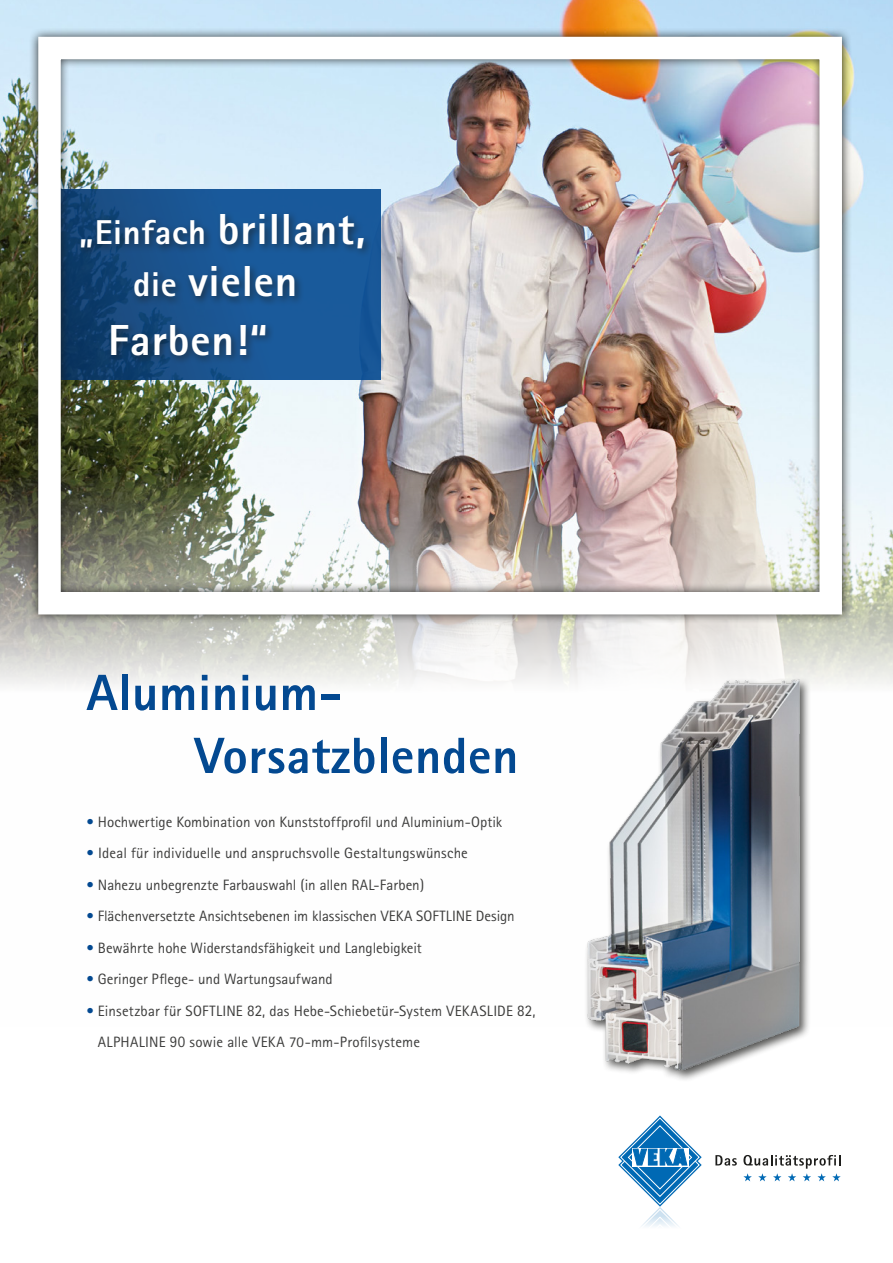
<style>
.page{position:relative;width:893px;height:1263px;background:#fff}
.page>*{position:absolute;margin:0;border:0;box-sizing:border-box;transform-origin:0 0}
.t1{font:800 51px/63px "Rotis Sans Serif";letter-spacing:.01em;color:#034991}
.t2{font:800 43.5px/52.2px "Rotis Sans Serif";letter-spacing:.02em;color:#fff;text-align:center}
.t3{font:15px/31.5px "Rotis Sans Serif";color:#3c3c3b}
.s1{font-size:34.5px}
.s2{color:#034991}
.s3{font-size:16.2px}
</style>
<div class="page">
<img style="left:0;top:0;width:893px;height:685px">
<svg style="left:715px;top:1155px;width:22px;height:10px"></svg>
<svg style="left:743px;top:1155px;width:98px;height:26px"></svg>
<svg style="left:618px;top:1120px;width:84px;height:106px"></svg>
<div style="left:29px;top:27px;width:823px;height:597px;background:#1d1d1b;opacity:.9"></div>
<div style="left:77px;top:210px;width:296px;height:155px;background:#1d1d1b;opacity:.6"></div>
<img style="left:505px;top:651px;width:388px;height:469px">
<h2 class="t2" style="left:79px;top:203px;width:288px"><span class="s1">„Einfach</span> brillant, <span class="s1">die</span> vielen</h2>
<h2 class="t2" style="left:108px;top:314px;width:161px">Farben!“</h2>
<h1 class="t1" style="left:194px;top:660px;width:325px;text-indent:-108px">Aluminium-<br>Vorsatzblenden</h1>
<p class="t3" style="left:86px;top:806px;width:417px"><span class="s2">•</span> Hochwertige Kombination von Kunststoffprofil und Aluminium-Optik</p>
<p class="t3" style="left:86px;top:837px;width:383px"><span class="s2">•</span> Ideal für individuelle und anspruchsvolle Gestaltungswünsche</p>
<p class="t3" style="left:86px;top:869px;width:339px"><span class="s2">•</span> Nahezu unbegrenzte Farbauswahl (in allen RAL-Farben)</p>
<p class="t3" style="left:86px;top:900px;width:430px"><span class="s2">•</span> Flächenversetzte Ansichtsebenen im klassischen VEKA SOFTLINE Design</p>
<p class="t3" style="left:86px;top:932px;width:337px"><span class="s2">•</span> Bewährte hohe Widerstandsfähigkeit und Langlebigkeit</p>
<p class="t3" style="left:86px;top:963px;width:248px"><span class="s2">•</span> Geringer Pflege- und Wartungsaufwand</p>
<p class="t3" style="left:98px;top:995px;width:439px;text-indent:-11px"><span class="s2">•</span> Einsetzbar für SOFTLINE <span class="s3">82</span>, das Hebe-Schiebetür-System VEKASLIDE <span class="s3">82</span>,<br>ALPHALINE <span class="s3">90</span> sowie alle VEKA 70-mm-Profilsysteme</p>
</div>
